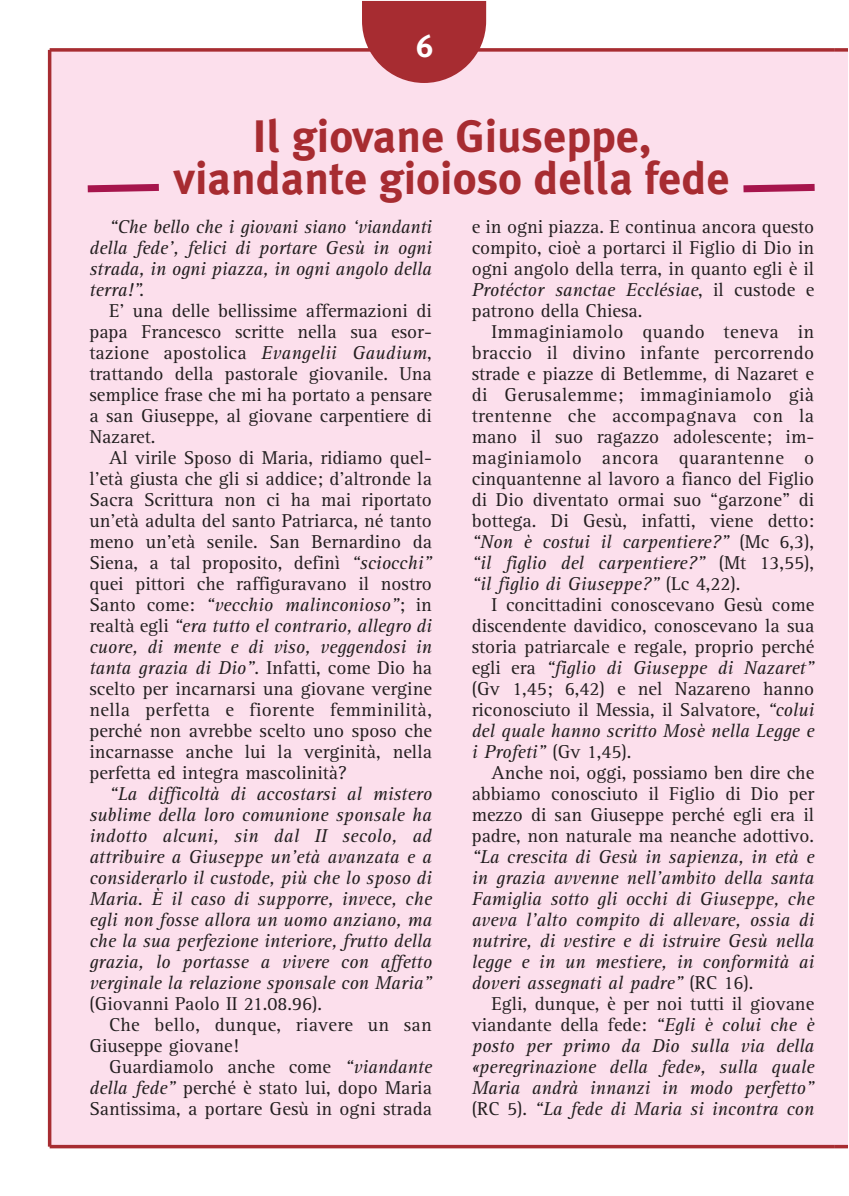
<style>
.page{position:relative;width:849px;height:1196px;background:#fff}
.page>*{position:absolute;margin:0;border:0;box-sizing:border-box;transform-origin:0 0}
.t1{font:700 45.5px/42px "Meta Plus";color:#a72c31;text-align:center}
.t2{font:31.5px "Meta Plus Bold Caps";color:#fff}
.t3{font:19.25px/21px "Rotis Serif";color:#231f20;text-align:justify}
.t4{font:italic 19.25px/21px "Rotis Serif";color:#231f20;text-align:justify}
.s1{font-style:italic}
.s2{font-style:normal}
</style>
<div class="page">
<div style="left:50px;top:50px;width:783px;height:1096px;background:#fcdfec"></div>
<div style="left:833px;top:50px;width:14px;height:1096px;background:#fcdfec"></div>
<svg style="left:50px;top:48px;width:783px;height:4px"></svg>
<hr style="left:48px;top:50px;width:3px;height:1096px;background:#a72c31">
<svg style="left:50px;top:1144px;width:783px;height:4px;fill:#a72c31"></svg>
<svg style="left:833px;top:48px;width:14px;height:4px"></svg>
<svg style="left:833px;top:1144px;width:14px;height:4px"></svg>
<svg style="left:362px;top:1px;width:124px;height:82px"></svg>
<svg style="left:87px;top:183px;width:72px;height:10px"></svg>
<svg style="left:743px;top:183px;width:72px;height:10px"></svg>
<h2 class="t2" style="left:416px;top:28px;width:18px">6</h2>
<h1 class="t1" style="left:174px;top:118px;width:557px">Il giovane Giuseppe, viandante gioioso della fede</h1>
<p class="t4" style="left:89px;top:218px;width:344px;text-indent:20px">“Che bello che i giovani siano ‘viandanti della fede’, felici di portare Gesù in ogni strada, in ogni piazza, in ogni angolo della terra!”.</p>
<p class="t3" style="left:89px;top:302px;width:344px;text-indent:20px">E’ una delle bellissime affermazioni di papa Francesco scritte nella sua esor&shy;tazione apostolica <span class="s1">Evangelii Gaudium</span>, trattando della pastorale giovanile. Una semplice frase che mi ha portato a pensare a san Giuseppe, al giovane carpentiere di Nazaret.</p>
<p class="t3" style="left:89px;top:449px;width:344px;text-indent:20px">Al virile Sposo di Maria, ridiamo quel&shy;l’età giusta che gli si addice; d’altronde la Sacra Scrittura non ci ha mai riportato un’età adulta del santo Patriarca, né tanto meno un’età senile. San Bernardino da Siena, a tal proposito, definì <span class="s1">“sciocchi” </span>quei pittori che raffiguravano il nostro Santo come: <span class="s1">“vecchio malinconioso”</span>; in realtà egli <span class="s1">“era tutto el contrario, allegro di cuore, di mente e di viso, veggendosi in tanta grazia di Dio”</span>. Infatti, come Dio ha scelto per incarnarsi una giovane vergine nella perfetta e fiorente femminilità, perché non avrebbe scelto uno sposo che incarnasse anche lui la verginità, nella perfetta ed integra mascolinità?</p>
<p class="t4" style="left:89px;top:785px;width:344px;text-indent:20px">“La difficoltà di accostarsi al mistero sublime della loro comunione sponsale ha indotto alcuni, sin dal II secolo, ad attribuire a Giuseppe un’età avanzata e a considerarlo il custode, più che lo sposo di Maria. È il caso di supporre, invece, che egli non fosse allora un uomo anziano, ma che la sua perfezione interiore, frutto della grazia, lo portasse a vivere con affetto verginale la relazione sponsale con Maria”</p>
<p class="t3" style="left:89px;top:995px;width:234px">(Giovanni Paolo II 21.08.96).</p>
<p class="t3" style="left:109px;top:1016px;width:324px">Che bello, dunque, riavere un san</p>
<p class="t3" style="left:89px;top:1037px;width:151px">Giuseppe giovane!</p>
<p class="t3" style="left:109px;top:1058px;width:324px">Guardiamolo anche come <span class="s1">“viandante</span></p>
<p class="t3" style="left:89px;top:1079px;width:344px"><span class="s1">della fede”</span> perché è stato lui, dopo Maria</p>
<p class="t3" style="left:89px;top:1100px;width:344px">Santissima, a portare Gesù in ogni strada</p>
<p class="t3" style="left:471px;top:218px;width:344px">e in ogni piazza. E continua ancora questo compito, cioè a portarci il Figlio di Dio in ogni angolo della terra, in quanto egli è il <span class="s1">Protéctor sanctae Ecclésiae</span>, il custode e patrono della Chiesa.</p>
<p class="t3" style="left:471px;top:323px;width:344px;text-indent:20px">Immaginiamolo quando teneva in braccio il divino infante percorrendo strade e piazze di Betlemme, di Nazaret e di Gerusalemme; immaginiamolo già trentenne che accompagnava con la mano il suo ragazzo adolescente; im&shy;maginiamolo ancora quarantenne o cinquantenne al lavoro a fianco del Figlio di Dio diventato ormai suo “garzone” di bottega. Di Gesù, infatti, viene detto: <span class="s1">“Non è costui il carpentiere?”</span> (Mc 6,3), <span class="s1">“il figlio del carpentiere?”</span> (Mt 13,55), <span class="s1">“il figlio di Giuseppe?”</span> (Lc 4,22).</p>
<p class="t3" style="left:471px;top:596px;width:344px;text-indent:20px">I concittadini conoscevano Gesù come discendente davidico, conoscevano la sua storia patriarcale e regale, proprio perché egli era <span class="s1">“figlio di Giuseppe di Nazaret” </span>(Gv 1,45; 6,42) e nel Nazareno hanno riconosciuto il Messia, il Salvatore, <span class="s1">“colui del quale hanno scritto Mosè nella Legge e i Profeti”</span> (Gv 1,45).</p>
<p class="t3" style="left:471px;top:764px;width:344px;text-indent:20px">Anche noi, oggi, possiamo ben dire che abbiamo conosciuto il Figlio di Dio per mezzo di san Giuseppe perché egli era il padre, non naturale ma neanche adottivo.</p>
<p class="t4" style="left:471px;top:848px;width:344px">“La crescita di Gesù in sapienza, in età e in grazia avvenne nell'ambito della santa Famiglia sotto gli occhi di Giuseppe, che aveva l'alto compito di allevare, ossia di nutrire, di vestire e di istruire Gesù nella legge e in un mestiere, in conformità ai doveri assegnati al padre” <span class="s2">(RC 16).</span></p>
<p class="t4" style="left:471px;top:995px;width:344px;text-indent:20px"><span class="s2">Egli, dunque, è per noi tutti il giovane viandante della fede:</span> “Egli è colui che è posto per primo da Dio sulla via della «peregrinazione della fede», sulla quale Maria andrà innanzi in modo perfetto” <span class="s2">(RC 5).</span> “La fede di Maria si incontra con</p>
</div>
